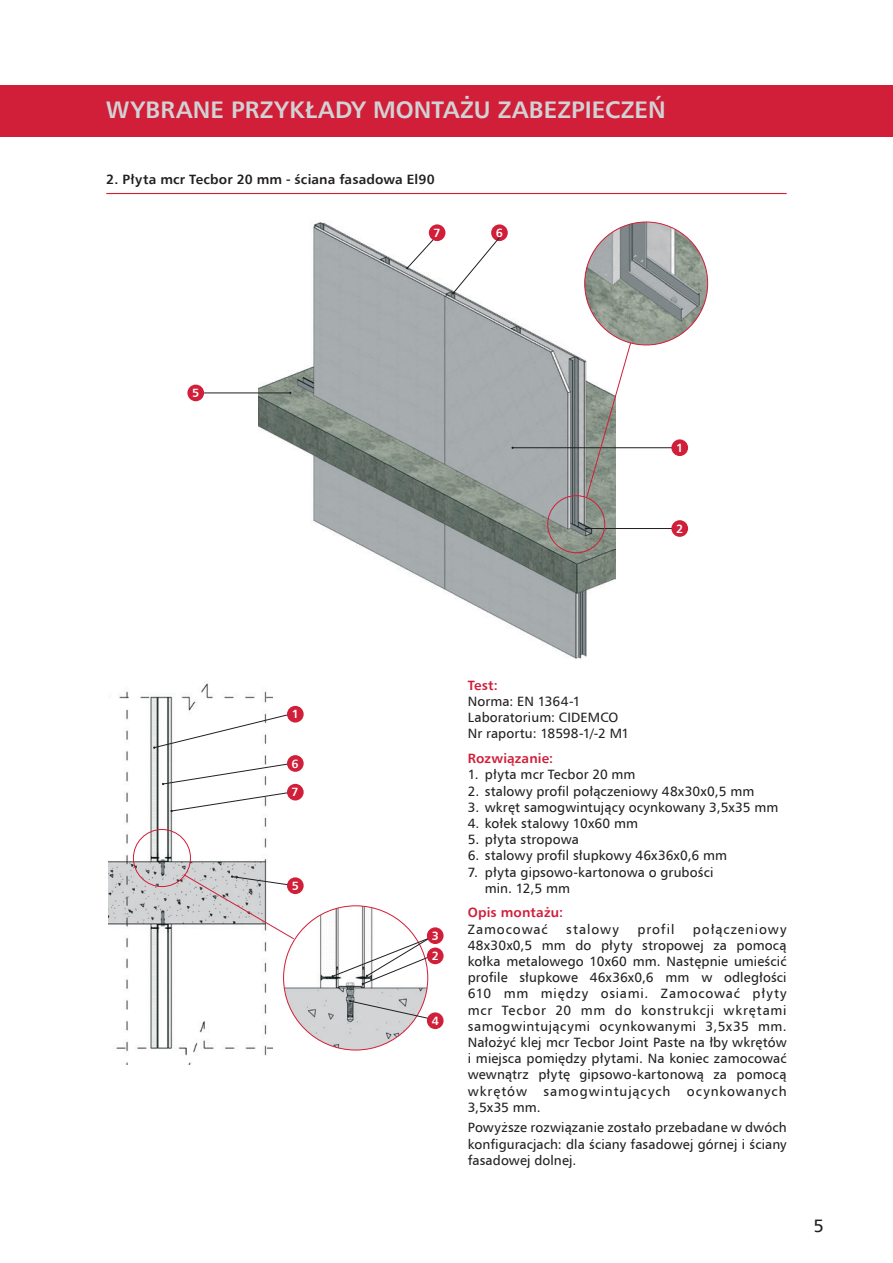
<style>
.page{position:relative;width:893px;height:1263px;background:#fff}
.page>*{position:absolute;margin:0;border:0;box-sizing:border-box;transform-origin:0 0}
.t1{font:700 24px "Humnst 777 EU";letter-spacing:.005em;color:#d1d2d4}
.t2{font:18px "Humnst 777 EU";color:#231f20}
.t3{font:13.5px/16.2px "Humnst 777 EU";letter-spacing:.01em;color:#231f20}
.t4{font:700 13.5px "Humnst 777 EU";letter-spacing:.01em;color:#231f20}
.t5{font:700 13.5px "Humnst 777 EU";letter-spacing:.01em;color:#d11e39}
.t6{font:13.5px "Humnst 777 EU";letter-spacing:.065em;color:#231f20}
.t7{font:13.5px "Humnst 777 EU";letter-spacing:.075em;color:#231f20}
.t8{font:700 12px "Humnst 777 EU";color:#fff}
</style>
<div class="page">
<img style="left:284px;top:906px;width:144px;height:144px;border-radius:72px">
<div style="left:0;top:85px;width:893px;height:51px;background:#d11e39"></div>
<hr style="left:106px;top:193px;width:681px;height:1px;background:#d11e39">
<img style="left:258px;top:222px;width:358px;height:437px">
<div style="left:491px;top:224px;width:17px;height:17px;background:#d11e39;border-radius:50%"></div>
<div style="left:187px;top:385px;width:17px;height:16px;background:#d11e39;border-radius:50%"></div>
<svg style="left:452px;top:237px;width:48px;height:57px"></svg>
<hr style="left:204px;top:393px;width:86px;height:1px;background:#231f20">
<svg style="left:406px;top:237px;width:30px;height:32px"></svg>
<hr style="left:513px;top:447px;width:163px;height:1px;background:#231f20">
<hr style="left:586px;top:528px;width:90px;height:1px;background:#231f20">
<img style="left:108px;top:683px;width:164px;height:381px">
<div style="left:133px;top:829px;width:58px;height:58px;border:1px solid #d11e39;border-radius:50%"></div>
<div style="left:429px;top:224px;width:16px;height:17px;background:#d11e39;border-radius:50%"></div>
<div style="left:671px;top:439px;width:17px;height:17px;background:#d11e39;border-radius:50%"></div>
<div style="left:671px;top:520px;width:17px;height:17px;background:#d11e39;border-radius:50%"></div>
<svg style="left:153px;top:714px;width:138px;height:35px"></svg>
<svg style="left:183px;top:874px;width:111px;height:65px"></svg>
<svg style="left:332px;top:937px;width:97px;height:48px"></svg>
<svg style="left:162px;top:763px;width:127px;height:22px"></svg>
<svg style="left:349px;top:1000px;width:80px;height:19px;background:#c4c4c5"></svg>
<div style="left:287px;top:706px;width:17px;height:16px;background:#d11e39;border-radius:50%"></div>
<div style="left:287px;top:877px;width:17px;height:17px;background:#d11e39;border-radius:50%"></div>
<div style="left:427px;top:947px;width:17px;height:17px;background:#d11e39;border-radius:50%"></div>
<div style="left:427px;top:927px;width:17px;height:17px;background:#d11e39;border-radius:50%"></div>
<div style="left:287px;top:755px;width:17px;height:17px;background:#d11e39;border-radius:50%"></div>
<div style="left:427px;top:1012px;width:17px;height:17px;background:#d11e39;border-radius:50%"></div>
<img style="left:585px;top:222px;width:123px;height:123px;border-radius:61px">
<div style="left:547px;top:495px;width:58px;height:58px;border:1px solid #d11e39;border-radius:50%"></div>
<svg style="left:586px;top:343px;width:45px;height:155px"></svg>
<svg style="left:170px;top:792px;width:120px;height:20px"></svg>
<div style="left:287px;top:784px;width:17px;height:16px;background:#d11e39;border-radius:50%"></div>
<h1 class="t1" style="left:106px;top:95px;width:561px">WYBRANE PRZYKŁADY MONTAŻU ZABEZPIECZEŃ</h1>
<p class="t4" style="left:106px;top:171px;width:330px">2. Płyta mcr Tecbor 20 mm - ściana fasadowa El90</p>
<p class="t8" style="left:434px;top:225px;width:9px">7</p>
<p class="t8" style="left:496px;top:225px;width:9px">6</p>
<p class="t8" style="left:192px;top:385px;width:9px">5</p>
<p class="t8" style="left:292px;top:706px;width:9px">1</p>
<p class="t8" style="left:292px;top:756px;width:9px">6</p>
<p class="t8" style="left:292px;top:784px;width:9px">7</p>
<p class="t8" style="left:292px;top:878px;width:9px">5</p>
<p class="t8" style="left:676px;top:440px;width:9px">1</p>
<p class="t8" style="left:676px;top:521px;width:9px">2</p>
<p class="t8" style="left:432px;top:928px;width:9px">3</p>
<p class="t8" style="left:432px;top:948px;width:9px">2</p>
<p class="t8" style="left:432px;top:1013px;width:9px">4</p>
<p class="t5" style="left:468px;top:676px;width:31px">Test:</p>
<p class="t3" style="left:468px;top:693px;width:163px">Norma: EN 1364-1<br>Laboratorium: CIDEMCO<br>Nr raportu: 18598-1/-2 M1</p>
<p class="t5" style="left:468px;top:750px;width:87px">Rozwiązanie:</p>
<p class="t3" style="left:468px;top:766px;width:169px">1. płyta mcr Tecbor 20 mm</p>
<p class="t3" style="left:468px;top:782px;width:288px">2. stalowy profil połączeniowy 48x30x0,5 mm</p>
<p class="t3" style="left:468px;top:799px;width:312px">3. wkręt samogwintujący ocynkowany 3,5x35 mm</p>
<p class="t3" style="left:468px;top:815px;width:172px">4. kołek stalowy 10x60 mm</p>
<p class="t3" style="left:468px;top:831px;width:113px">5. płyta stropowa</p>
<p class="t3" style="left:468px;top:847px;width:261px">6. stalowy profil słupkowy 46x36x0,6 mm</p>
<p class="t3" style="left:485px;top:863px;width:230px;text-indent:-17px">7. płyta gipsowo-kartonowa o grubości min. 12,5 mm</p>
<p class="t5" style="left:468px;top:904px;width:97px">Opis montażu:</p>
<p class="t6" style="left:468px;top:920px;width:82px">Zamocować</p>
<p class="t7" style="left:566px;top:920px;width:54px">stalowy</p>
<p class="t3" style="left:637px;top:920px;width:38px">profil</p>
<p class="t3" style="left:468px;top:920px;width:320px;text-align:justify;text-indent:225px">połączeniowy 48x30x0,5 mm do płyty stropowej za pomocą kołka metalowego 10x60 mm. Następnie umieścić profile słupkowe 46x36x0,6 mm w odległości 610 mm między osiami. Zamocować płyty mcr Tecbor 20 mm do konstrukcji wkrętami samogwintującymi ocynkowanymi 3,5x35 mm.<br>Nałożyć klej mcr Tecbor Joint Paste na łby wkrętów i miejsca pomiędzy płytami. Na koniec zamocować wewnątrz płytę gipsowo-kartonową za pomocą wkrętów samogwintujących ocynkowanych 3,5x35 mm.</p>
<p class="t3" style="left:468px;top:1119px;width:320px;text-align:justify">Powyższe rozwiązanie zostało przebadane w dwóch konfiguracjach: dla ściany fasadowej górnej i ściany fasadowej dolnej.</p>
<h2 class="t2" style="left:814px;top:1215px;width:12px">5</h2>
</div>
